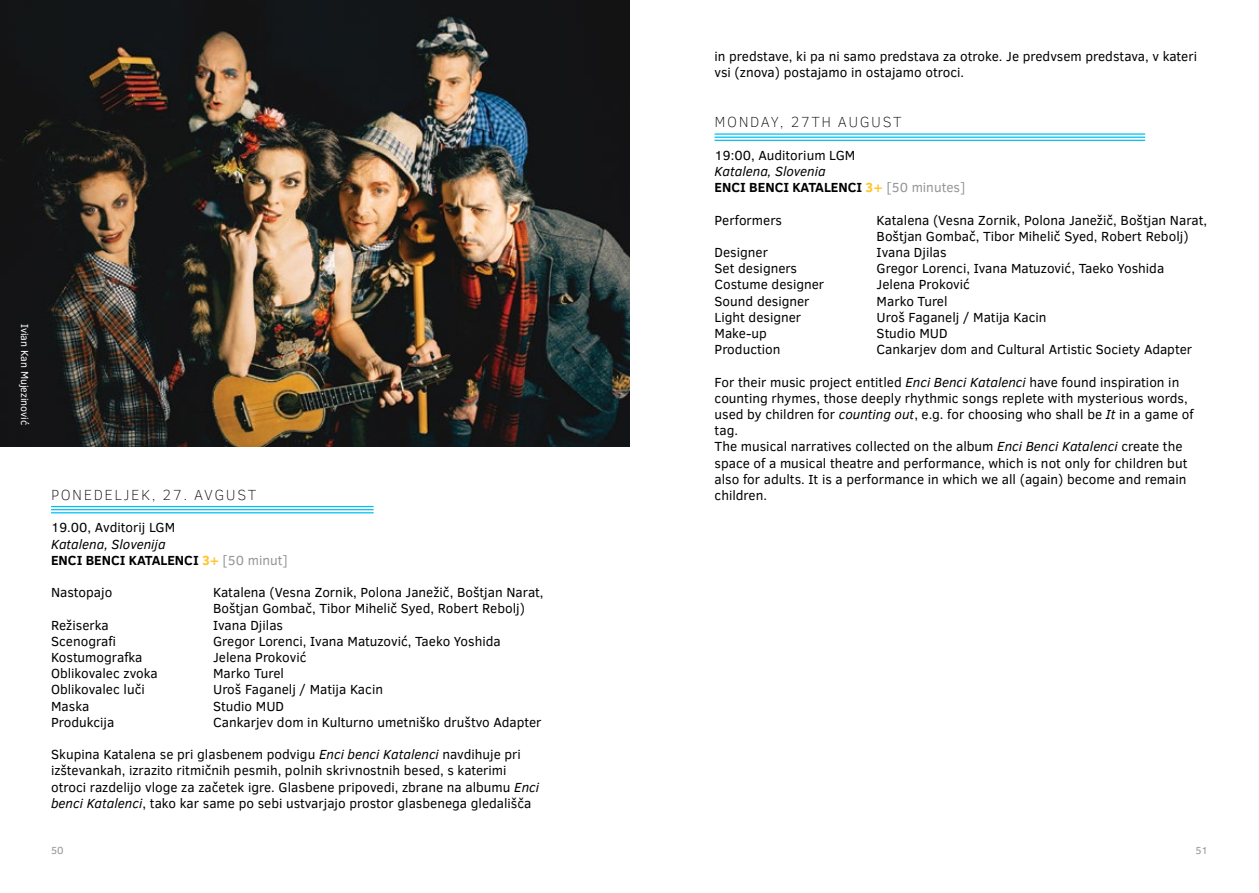
<style>
.page{position:relative;width:1259px;height:893px;background:#fff}
.page>*{position:absolute;margin:0;border:0;box-sizing:border-box;transform-origin:0 0}
.t1{font:100 15px "Clear Sans";letter-spacing:.1em;color:#000}
.t2{font:13.5px/16.2px "Clear Sans";color:#000}
.t3{font:700 13.5px/16.2px "Clear Sans";color:#000}
.t4{font:italic 13.5px/16.2px "Clear Sans";color:#000}
.t5{font:10.5px "Clear Sans";color:#fff}
.t6{font:10.5px "Clear Sans";color:#939598}
.s1{font-weight:700;font-style:normal}
.s2{font-weight:700;font-style:normal;color:#ffc425}
.s3{font-style:normal;color:#939598}
.s4{font-style:italic}
.s5{font-weight:400;font-style:italic}
.s6{color:#ffc425}
.s7{font-weight:400;color:#939598}
</style>
<div class="page">
<hr style="left:51px;top:506px;width:323px;height:1px;background:#00c0f3">
<hr style="left:51px;top:509px;width:323px;height:1px;background:#00c0f3">
<hr style="left:51px;top:512px;width:323px;height:1px;background:#00c0f3">
<hr style="left:714px;top:133px;width:431px;height:2px;background:#00c0f3">
<hr style="left:714px;top:137px;width:431px;height:1px;background:#00c0f3">
<hr style="left:714px;top:140px;width:431px;height:1px;background:#00c0f3">
<img style="left:0;top:0;width:629px;height:446px">
<p class="t5" style="left:32px;top:324px;width:102px;rotate:90deg">Ivian Kan Mujezinović</p>
<p class="t1" style="left:51px;top:485px;width:207px">PONEDELJEK, 27. AVGUST</p>
<p class="t2" style="left:51px;top:519px;width:126px">19.00, Avditorij LGM</p>
<p class="t4" style="left:51px;top:535px;width:238px">Katalena, Slovenija<br><span class="s1">ENCI BENCI KATALENCI</span> <span class="s2">3+</span> <span class="s3">[50 minut]</span></p>
<p class="t2" style="left:51px;top:584px;width:63px">Nastopajo</p>
<p class="t2" style="left:213px;top:584px;width:332px">Katalena (Vesna Zornik, Polona Janežič, Boštjan Narat,<br>Boštjan Gombač, Tibor Mihelič Syed, Robert Rebolj)</p>
<p class="t2" style="left:51px;top:617px;width:59px">Režiserka</p>
<p class="t2" style="left:213px;top:617px;width:72px">Ivana Djilas</p>
<p class="t2" style="left:51px;top:633px;width:67px">Scenografi</p>
<p class="t2" style="left:213px;top:633px;width:289px">Gregor Lorenci, Ivana Matuzović, Taeko Yoshida</p>
<p class="t2" style="left:51px;top:649px;width:93px">Kostumografka</p>
<p class="t2" style="left:213px;top:649px;width:95px">Jelena Proković</p>
<p class="t2" style="left:51px;top:665px;width:108px">Oblikovalec zvoka</p>
<p class="t2" style="left:213px;top:665px;width:72px">Marko Turel</p>
<p class="t2" style="left:51px;top:681px;width:95px">Oblikovalec luči</p>
<p class="t2" style="left:213px;top:681px;width:171px">Uroš Faganelj / Matija Kacin</p>
<p class="t2" style="left:51px;top:698px;width:40px">Maska</p>
<p class="t2" style="left:213px;top:698px;width:73px">Studio MUD</p>
<p class="t2" style="left:51px;top:714px;width:65px">Produkcija</p>
<p class="t2" style="left:213px;top:714px;width:330px">Cankarjev dom in Kulturno umetniško društvo Adapter</p>
<p class="t2" style="left:51px;top:746px;width:489px">Skupina Katalena se pri glasbenem podvigu <span class="s4">Enci benci Katalenci</span> navdihuje pri izštevankah, izrazito ritmičnih pesmih, polnih skrivnostnih besed, s katerimi otroci razdelijo vloge za začetek igre. Glasbene pripovedi, zbrane na albumu <span class="s4">Enci benci Katalenci</span>, tako kar same po sebi ustvarjajo prostor glasbenega gledališča</p>
<p class="t2" style="left:714px;top:48px;width:484px">in predstave, ki pa ni samo predstava za otroke. Je predvsem predstava, v kateri vsi (znova) postajamo in ostajamo otroci.</p>
<p class="t1" style="left:714px;top:112px;width:188px">MONDAY, 27th AU GUST</p>
<p class="t2" style="left:714px;top:147px;width:142px">19:00, Auditorium LGM</p>
<p class="t3" style="left:714px;top:163px;width:252px"><span class="s5">Katalena, Slovenia<br></span>ENCI BENCI KATALENCI <span class="s6">3+</span> <span class="s7">[50 minutes]</span></p>
<p class="t2" style="left:714px;top:212px;width:69px">Performers</p>
<p class="t2" style="left:876px;top:212px;width:332px">Katalena (Vesna Zornik, Polona Janežič, Boštjan Narat,<br>Boštjan Gombač, Tibor Mihelič Syed, Robert Rebolj)</p>
<p class="t2" style="left:714px;top:244px;width:55px">Designer</p>
<p class="t2" style="left:876px;top:244px;width:72px">Ivana Djilas</p>
<p class="t2" style="left:714px;top:260px;width:84px">Set designers</p>
<p class="t2" style="left:876px;top:260px;width:289px">Gregor Lorenci, Ivana Matuzović, Taeko Yoshida</p>
<p class="t2" style="left:714px;top:277px;width:111px">Costume designer</p>
<p class="t2" style="left:876px;top:277px;width:95px">Jelena Proković</p>
<p class="t2" style="left:714px;top:293px;width:97px">Sound designer</p>
<p class="t2" style="left:876px;top:293px;width:72px">Marko Turel</p>
<p class="t2" style="left:714px;top:309px;width:88px">Light designer</p>
<p class="t2" style="left:876px;top:309px;width:171px">Uroš Faganelj / Matija Kacin</p>
<p class="t2" style="left:714px;top:325px;width:54px">Make-up</p>
<p class="t2" style="left:876px;top:325px;width:73px">Studio MUD</p>
<p class="t2" style="left:714px;top:341px;width:68px">Production</p>
<p class="t2" style="left:876px;top:341px;width:317px">Cankarjev dom and Cultural Artistic Society Adapter</p>
<p class="t2" style="left:714px;top:374px;width:481px">For their music project entitled <span class="s4">Enci Benci Katalenci</span> have found inspiration in counting rhymes, those deeply rhythmic songs replete with mysterious words, used by children for <span class="s4">counting out</span>, e.g. for choosing who shall be <span class="s4">It</span> in a game of tag.<br>The musical narratives collected on the album <span class="s4">Enci Benci Katalenci</span> create the space of a musical theatre and performance, which is not only for children but also for adults. It is a performance in which we all (again) become and remain children.</p>
<p class="t6" style="left:51px;top:844px;width:14px">50</p>
<p class="t6" style="left:1195px;top:844px;width:14px">51</p>
</div>
